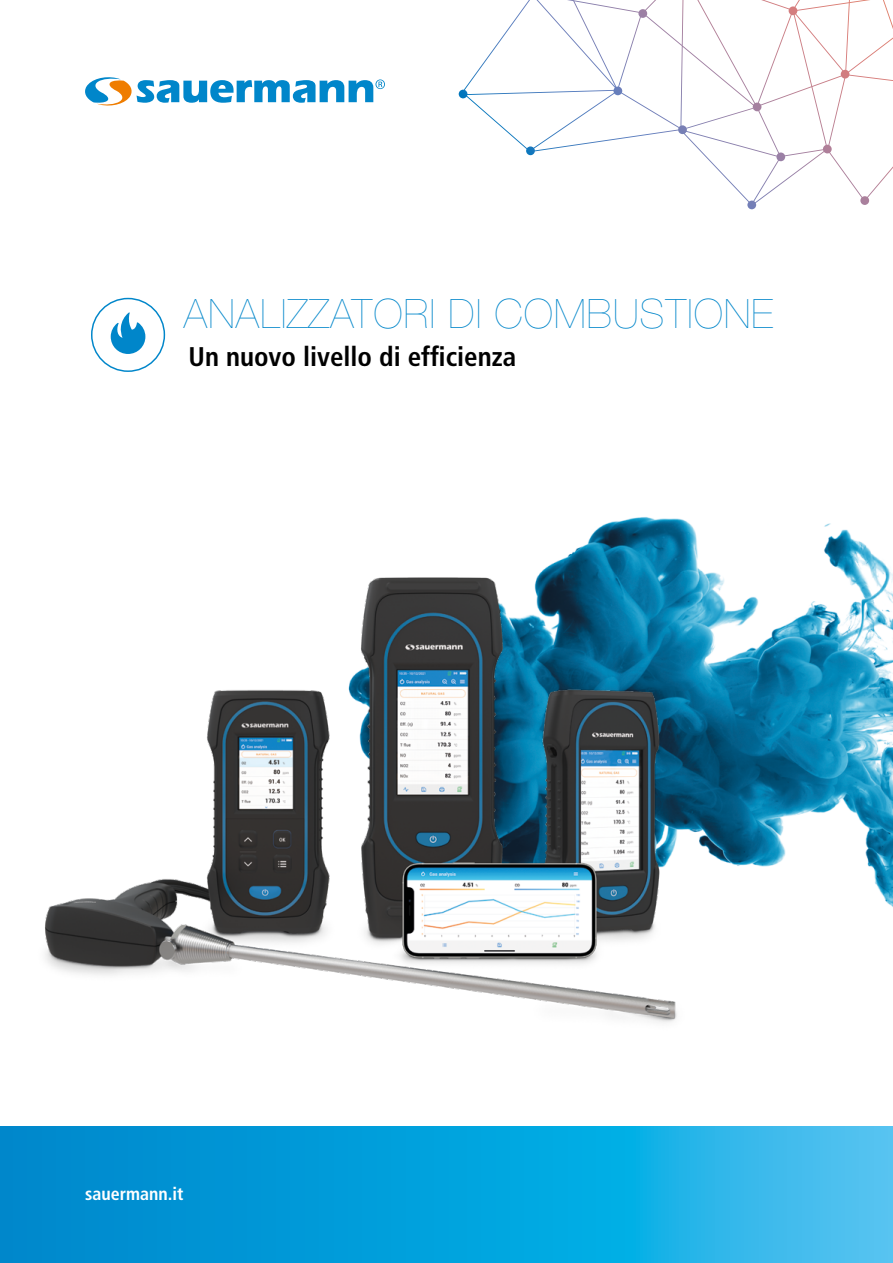
<style>
.page{position:relative;width:893px;height:1263px;background:#fff}
.page>*{position:absolute;margin:0;border:0;box-sizing:border-box;transform-origin:0 0}
.t1{font:200 40.5px "Helvetica Neue LT Std";letter-spacing:.03em;color:#0086ca}
.t2{font:700 condensed 27px "Frutiger LT Std";color:#000}
.t3{font:700 condensed 18px "Frutiger LT Std";color:#fff}
</style>
<div class="page">
<svg style="left:0;top:1127px;width:893px;height:136px;background:#10a3de"></svg>
<svg style="left:85px;top:77px;width:300px;height:29px"></svg>
<svg style="left:459px;top:0;width:434px;height:209px"></svg>
<div style="left:91px;top:298px;width:74px;height:74px;border:1px solid #0086ca;border-radius:50%"></div>
<svg style="left:111px;top:312px;width:34px;height:42px"></svg>
<img style="left:551px;top:517px;width:342px;height:390px">
<img style="left:45px;top:564px;width:649px;height:459px">
<h1 class="t1" style="left:184px;top:290px;width:591px">ANALIZZATORI DI COMBUSTIONE</h1>
<p class="t2" style="left:189px;top:341px;width:329px">Un nuovo livello di efficienza</p>
<p class="t3" style="left:85px;top:1183px;width:100px">sauermann.it</p>
</div>
